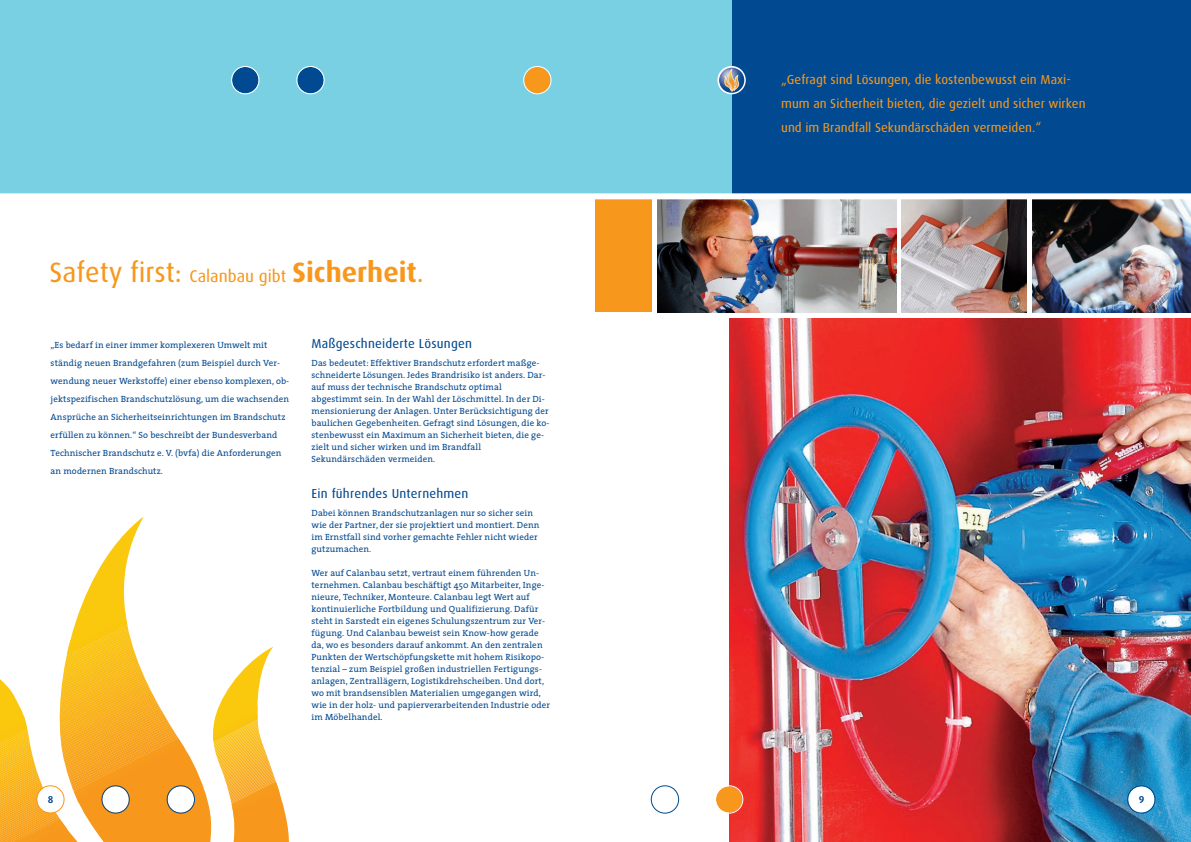
<style>
.page{position:relative;width:1191px;height:842px;background:#fff}
.page>*{position:absolute;margin:0;border:0;box-sizing:border-box;transform-origin:0 0}
.t1{font:28px "Dax 10";color:#f7981d}
.t2{font:13px/24px "Dax 10";color:#f7981d}
.t3{font:13px "Dax 10";letter-spacing:.015em;color:#014990}
.t4{font:700 10px "Dax";color:#014990}
.t5{font:9px/12px "The Serif";letter-spacing:.015em;color:#014990}
.s1{font-size:17px}
.s2{font-family:"Dax";font-weight:700}
</style>
<div class="page">
<div style="left:595px;top:0;width:596px;height:198px;background:#014990"></div>
<div style="left:0;top:0;width:595px;height:198px;background:#78d0e2"></div>
<img style="left:729px;top:318px;width:462px;height:524px">
<div style="left:595px;top:0;width:136px;height:198px;background:#78d0e2"></div>
<div style="left:595px;top:198px;width:57px;height:114px;background:#f7981d"></div>
<img style="left:1032px;top:199px;width:159px;height:113px">
<img style="left:658px;top:199px;width:238px;height:113px">
<img style="left:901px;top:199px;width:125px;height:113px">
<div style="left:0;top:193px;width:1191px;height:6px;background:#fff"></div>
<svg style="left:1127px;top:785px;width:28px;height:29px"></svg>
<svg style="left:716px;top:785px;width:27px;height:29px"></svg>
<svg style="left:717px;top:66px;width:29px;height:28px"></svg>
<img style="left:719px;top:68px;width:25px;height:25px;border-radius:50%">
<svg style="left:724px;top:69px;width:14px;height:23px"></svg>
<svg style="left:0;top:517px;width:289px;height:325px"></svg>
<svg style="left:523px;top:66px;width:28px;height:28px"></svg>
<svg style="left:296px;top:66px;width:29px;height:28px"></svg>
<svg style="left:231px;top:66px;width:28px;height:28px"></svg>
<svg style="left:651px;top:785px;width:28px;height:29px"></svg>
<h1 class="t1" style="left:50px;top:260px;width:376px">Safety first: <span class="s1">Calanbau gibt</span> <span class="s2">Sicherheit</span>.</h1>
<p class="t5" style="left:51px;top:337px;width:240px;line-height:18px">„Es bedarf in einer immer komplexeren Umwelt mit ständig neuen Brandgefahren (zum Beispiel durch Ver&shy;wendung neuer Werkstoffe) einer ebenso komplexen, ob&shy;jektspezifischen Brandschutzlösung, um die wachsenden Ansprüche an Sicherheitseinrichtungen im Brandschutz erfüllen zu können.“ So beschreibt der Bundesverband Technischer Brandschutz e. V. (bvfa) die Anforderungen an modernen Brandschutz.</p>
<h2 class="t3" style="left:311px;top:338px;width:162px">Maßgeschneiderte Lösungen</h2>
<p class="t5" style="left:311px;top:358px;width:239px">Das bedeutet: Effektiver Brandschutz erfordert maßge&shy;schneiderte Lösungen. Jedes Brandrisiko ist anders. Dar&shy;auf muss der technische Brandschutz optimal abgestimmt sein. In der Wahl der Löschmittel. In der Di&shy;mensionierung der Anlagen. Unter Berücksichtigung der baulichen Gegebenheiten. Gefragt sind Lösungen, die ko&shy;stenbewusst ein Maximum an Sicherheit bieten, die ge&shy;zielt und sicher wirken und im Brandfall Sekundärschäden vermeiden.</p>
<h2 class="t3" style="left:311px;top:488px;width:159px">Ein führendes Unternehmen</h2>
<p class="t5" style="left:311px;top:508px;width:229px">Dabei können Brandschutzanlagen nur so sicher sein wie der Partner, der sie projektiert und montiert. Denn im Ernstfall sind vorher gemachte Fehler nicht wieder gutzumachen.</p>
<p class="t5" style="left:311px;top:568px;width:240px">Wer auf Calanbau setzt, vertraut einem führenden Un&shy;ternehmen. Calanbau beschäftigt 450 Mitarbeiter, Inge&shy;nieure, Techniker, Monteure. Calanbau legt Wert auf kontinuierliche Fortbildung und Qualifizierung. Dafür steht in Sarstedt ein eigenes Schulungszentrum zur Ver&shy;fügung. Und Calanbau beweist sein Know-how gerade da, wo es besonders darauf ankommt. An den zentralen Punkten der Wertschöpfungskette mit hohem Risikopo&shy;tenzial – zum Beispiel großen industriellen Fertigungs&shy;anlagen, Zentrallägern, Logistikdrehscheiben. Und dort, wo mit brandsensiblen Materialien umgegangen wird, wie in der holz- und papierverarbeitenden Industrie oder im Möbelhandel.</p>
<h2 class="t2" style="left:781px;top:68px;width:306px">„Gefragt sind Lösungen, die kostenbewusst ein Maxi&shy;mum an Sicherheit bieten, die gezielt und sicher wirken und im Brandfall Sekundärschäden vermeiden.“</h2>
<p class="t4" style="left:48px;top:795px;width:7px">8</p>
<p class="t4" style="left:1138px;top:795px;width:7px">9</p>
</div>
